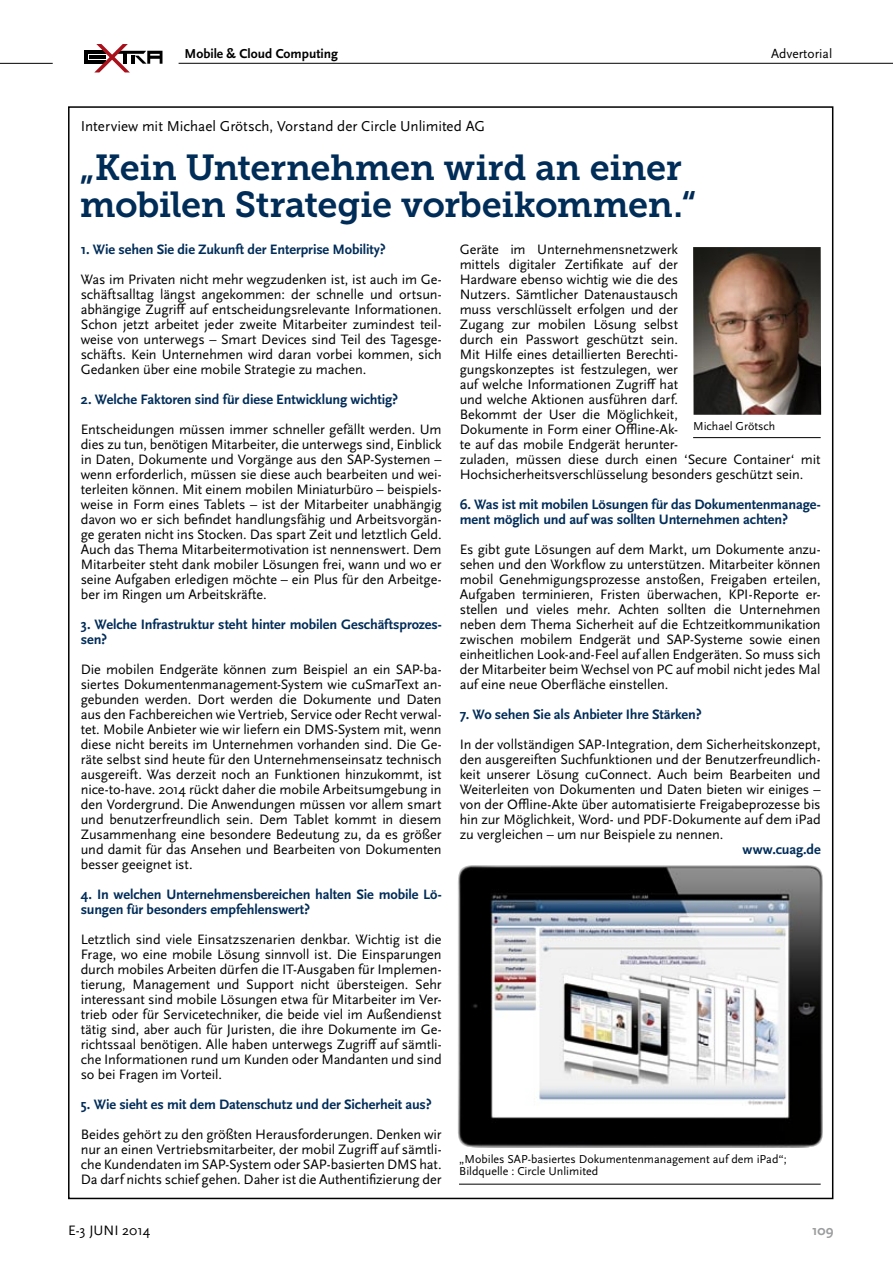
<style>
.page{position:relative;width:893px;height:1263px;background:#fff}
.page>*{position:absolute;margin:0;border:0;box-sizing:border-box;transform-origin:0 0}
.t1{font:36px/37.5px "Museo Slab 700";letter-spacing:-.01em;color:#002c58}
.t2{font:15px "Scala Sans OT";color:#000}
.t3{font:14.25px/15px "Scala Sans OT";letter-spacing:-.005em;color:#000;text-align:justify}
.t4{font:700 14.25px/15px "Scala Sans OT";letter-spacing:-.01em;color:#002c58}
.t5{font:700 14.25px "Scala Sans OT";color:#9c9d9f}
.t6{font:700 13.5px "Scala Sans OT";color:#000}
.t7{font:13.5px "Scala Sans OT";color:#000}
.t8{font:12px/12px "Scala Sans OT";color:#000}
</style>
<div class="page">
<hr style="left:0;top:63px;width:53px;height:1px;background:#000">
<hr style="left:179px;top:63px;width:714px;height:1px;background:#000">
<hr style="left:84px;top:51px;width:22px;height:3px;background:#000">
<hr style="left:89px;top:56px;width:17px;height:3px;background:#000">
<hr style="left:84px;top:61px;width:22px;height:3px;background:#000">
<hr style="left:84px;top:51px;width:4px;height:13px;background:#000">
<svg style="left:94px;top:44px;width:68px;height:28px"></svg>
<img style="left:693px;top:247px;width:128px;height:168px">
<hr style="left:693px;top:437px;width:128px;height:1px;background:#000">
<img style="left:458px;top:865px;width:365px;height:283px">
<hr style="left:459px;top:1184px;width:362px;height:1px;background:#000">
<p class="t6" style="left:185px;top:46px;width:155px">Mobile &amp; Cloud Computing</p>
<p class="t2" style="left:81px;top:117px;width:406px">Interview mit Michael Grötsch, Vorstand der Circle Unlimited AG</p>
<p class="t7" style="left:771px;top:46px;width:63px">Advertorial</p>
<h1 class="t1" style="left:80px;top:149px;width:618px">„Kein Unternehmen wird an einer mobilen Strategie vorbeikommen.“</h1>
<p class="t4" style="left:81px;top:242px;width:306px">1. Wie sehen Sie die Zukunft der Enterprise Mobility?</p>
<p class="t3" style="left:81px;top:272px;width:362px">Was im Privaten nicht mehr wegzudenken ist, ist auch im Ge&shy;schäftsalltag längst angekommen: der schnelle und ortsun&shy;abhängige Zugriff auf entscheidungsrelevante Informationen.<br>Schon jetzt arbeitet jeder zweite Mitarbeiter zumindest teil&shy;weise von unterwegs – Smart Devices sind Teil des Tagesge&shy;schäfts. Kein Unternehmen wird daran vorbei kommen, sich Gedanken über eine mobile Strategie zu machen.</p>
<p class="t4" style="left:81px;top:392px;width:319px">2. Welche Faktoren sind für diese Entwicklung wichtig?</p>
<p class="t3" style="left:81px;top:422px;width:362px">Entscheidungen müssen immer schneller gefällt werden. Um dies zu tun, benötigen Mitarbeiter, die unterwegs sind, Einblick in Daten, Dokumente und Vorgänge aus den SAP-Systemen – wenn erforderlich, müssen sie diese auch bearbeiten und wei&shy;terleiten können. Mit einem mobilen Miniaturbüro – beispiels&shy;weise in Form eines Tablets – ist der Mitarbeiter unabhängig davon wo er sich befindet handlungsfähig und Arbeitsvorgän&shy;ge geraten nicht ins Stocken. Das spart Zeit und letztlich Geld.<br>Auch das Thema Mitarbeitermotivation ist nennenswert. Dem Mitarbeiter steht dank mobiler Lösungen frei, wann und wo er seine Aufgaben erledigen möchte – ein Plus für den Arbeitge&shy;ber im Ringen um Arbeitskräfte.</p>
<p class="t4" style="left:81px;top:617px;width:362px">3. Welche Infrastruktur steht hinter mobilen Geschäftsprozes&shy;sen?</p>
<p class="t3" style="left:81px;top:662px;width:362px">Die mobilen Endgeräte können zum Beispiel an ein SAP-ba&shy;siertes Dokumentenmanagement-System wie cuSmarText an&shy;gebunden werden. Dort werden die Dokumente und Daten aus den Fachbereichen wie Vertrieb, Service oder Recht verwal&shy;tet. Mobile Anbieter wie wir liefern ein DMS-System mit, wenn diese nicht bereits im Unternehmen vorhanden sind. Die Ge&shy;räte selbst sind heute für den Unternehmenseinsatz technisch ausgereift. Was derzeit noch an Funktionen hinzukommt, ist nice-to-have. 2014 rückt daher die mobile Arbeitsumgebung in den Vordergrund. Die Anwendungen müssen vor allem smart und benutzerfreundlich sein. Dem Tablet kommt in diesem Zusammenhang eine besondere Bedeutung zu, da es größer und damit für das Ansehen und Bearbeiten von Dokumenten besser geeignet ist.</p>
<p class="t4" style="left:81px;top:887px;width:362px">4. In welchen Unternehmensbereichen halten Sie mobile Lö&shy;sungen für besonders empfehlenswert?</p>
<p class="t3" style="left:81px;top:932px;width:362px">Letztlich sind viele Einsatzszenarien denkbar. Wichtig ist die Frage, wo eine mobile Lösung sinnvoll ist. Die Einsparungen durch mobiles Arbeiten dürfen die IT-Ausgaben für Implemen&shy;tierung, Management und Support nicht übersteigen. Sehr interessant sind mobile Lösungen etwa für Mitarbeiter im Ver&shy;trieb oder für Servicetechniker, die beide viel im Außendienst tätig sind, aber auch für Juristen, die ihre Dokumente im Ge&shy;richtssaal benötigen. Alle haben unterwegs Zugriff auf sämtli&shy;che Informationen rund um Kunden oder Mandanten und sind so bei Fragen im Vorteil.</p>
<p class="t4" style="left:81px;top:1097px;width:352px">5. Wie sieht es mit dem Datenschutz und der Sicherheit aus?</p>
<p class="t3" style="left:81px;top:1127px;width:362px">Beides gehört zu den größten Herausforderungen. Denken wir nur an einen Vertriebsmitarbeiter, der mobil Zugriff auf sämtli&shy;che Kundendaten im SAP-System oder SAP-basierten DMS hat.<br>Da darf nichts schief gehen. Daher ist die Authentifizierung der</p>
<p class="t3" style="left:460px;top:242px;width:362px;text-align:left">Geräte im Unternehmensnetzwerk<br>mittels digitaler Zertifikate auf der<br>Hardware ebenso wichtig wie die des<br>Nutzers. Sämtlicher Datenaustausch<br>muss verschlüsselt erfolgen und der<br>Zugang zur mobilen Lösung selbst<br>durch ein Passwort geschützt sein.<br>Mit Hilfe eines detaillierten Berechti-<br>gungskonzeptes ist festzulegen, wer<br>auf welche Informationen Zugriff hat<br>und welche Aktionen ausführen darf.<br>Bekommt der User die Möglichkeit,<br>Dokumente in Form einer Offline-Ak-<br>te auf das mobile Endgerät herunter-<br>zuladen, müssen diese durch einen ‘Secure Container‘ mit Hochsicherheitsverschlüsselung besonders geschützt sein.</p>
<p class="t4" style="left:460px;top:497px;width:362px">6. Was ist mit mobilen Lösungen für das Dokumentenmanage&shy;ment möglich und auf was sollten Unternehmen achten?</p>
<p class="t3" style="left:460px;top:542px;width:362px">Es gibt gute Lösungen auf dem Markt, um Dokumente anzu&shy;sehen und den Workflow zu unterstützen. Mitarbeiter können mobil Genehmigungsprozesse anstoßen, Freigaben erteilen, Aufgaben terminieren, Fristen überwachen, KPI-Reporte er&shy;stellen und vieles mehr. Achten sollten die Unternehmen neben dem Thema Sicherheit auf die Echtzeitkommunikation zwischen mobilem Endgerät und SAP-Systeme sowie einen einheitlichen Look-and-Feel auf allen Endgeräten. So muss sich der Mitarbeiter beim Wechsel von PC auf mobil nicht jedes Mal auf eine neue Oberfläche einstellen.</p>
<p class="t4" style="left:460px;top:707px;width:243px">7. Wo sehen Sie als Anbieter Ihre Stärken?</p>
<p class="t3" style="left:460px;top:737px;width:362px">In der vollständigen SAP-Integration, dem Sicherheitskonzept, den ausgereiften Suchfunktionen und der Benutzerfreundlich&shy;keit unserer Lösung cuConnect. Auch beim Bearbeiten und Weiterleiten von Dokumenten und Daten bieten wir einiges – von der Offline-Akte über automatisierte Freigabeprozesse bis hin zur Möglichkeit, Word- und PDF-Dokumente auf dem iPad zu vergleichen – um nur Beispiele zu nennen.</p>
<p class="t4" style="left:742px;top:842px;width:80px">www.cuag.de</p>
<p class="t8" style="left:693px;top:420px;width:84px">Michael Grötsch</p>
<p class="t8" style="left:459px;top:1153px;width:329px">„Mobiles SAP-basiertes Dokumentenmanagement auf dem iPad“;<br>Bildquelle : Circle Unlimited</p>
<p class="t3" style="left:68px;top:1223px;width:84px">E-3 JUNI 2014</p>
<p class="t5" style="left:812px;top:1222px;width:23px">109</p>
</div>
